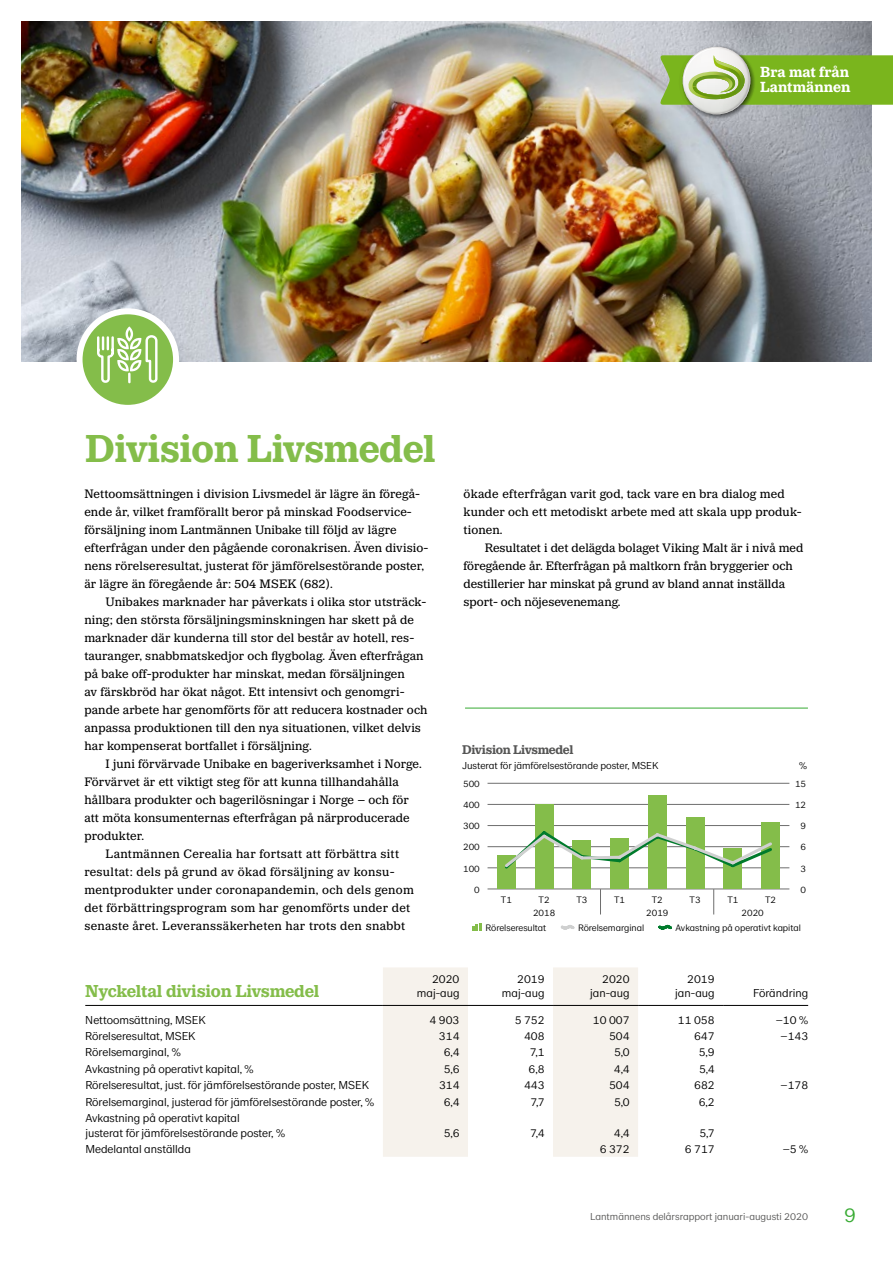
<style>
.page{position:relative;width:893px;height:1263px;background:#fff}
.page>*{position:absolute;margin:0;border:0;box-sizing:border-box;transform-origin:0 0}
.t1{font:700 40.5px "LM Serif";letter-spacing:-.01em;color:#84bd4a}
.t2{font:300 21px "LM Sans";color:#37aa32}
.t3{font:700 18px "LM Serif";letter-spacing:-.01em;color:#84bd4a}
.t4{font:700 15.3px/14.9px "LM Serif";color:#fff}
.t5{font:700 13.2px "LM Serif";letter-spacing:-.02em;color:#565655}
.t6{font:12.75px/18px "LM Serif";letter-spacing:.01em;color:#000}
.t7{font:300 12px/13.5px "LM Sans";color:#000;text-align:right}
.t8{font:300 10.5px "LM Sans";color:#565655}
.t9{font:300 10.5px "LM Sans";color:#000}
.t10{font:300 9.75px "LM Sans";color:#000}
</style>
<div class="page">
<img style="left:21px;top:21px;width:851px;height:340px">
<hr style="left:487px;top:889px;width:302px;height:1px;background:#6e6e6e">
<hr style="left:487px;top:867px;width:302px;height:1px;background:#6e6e6e">
<hr style="left:487px;top:846px;width:302px;height:1px;background:#6e6e6e">
<hr style="left:487px;top:825px;width:302px;height:1px;background:#6e6e6e">
<hr style="left:487px;top:804px;width:302px;height:1px;background:#6e6e6e">
<hr style="left:487px;top:783px;width:302px;height:1px;background:#6e6e6e">
<div style="left:497px;top:856px;width:19px;height:33px;background:#84bd4a"></div>
<div style="left:535px;top:805px;width:18px;height:84px;background:#84bd4a"></div>
<div style="left:573px;top:840px;width:18px;height:49px;background:#84bd4a"></div>
<div style="left:610px;top:838px;width:19px;height:51px;background:#84bd4a"></div>
<div style="left:648px;top:795px;width:19px;height:94px;background:#84bd4a"></div>
<div style="left:686px;top:818px;width:18px;height:71px;background:#84bd4a"></div>
<div style="left:724px;top:849px;width:18px;height:40px;background:#84bd4a"></div>
<div style="left:761px;top:822px;width:19px;height:67px;background:#84bd4a"></div>
<svg style="left:600px;top:890px;width:1px;height:24px"></svg>
<svg style="left:502px;top:828px;width:270px;height:43px"></svg>
<svg style="left:713px;top:889px;width:1px;height:25px"></svg>
<svg style="left:472px;top:923px;width:10px;height:8px"></svg>
<svg style="left:561px;top:925px;width:14px;height:5px"></svg>
<svg style="left:658px;top:924px;width:14px;height:6px"></svg>
<svg style="left:679px;top:44px;width:77px;height:76px"></svg>
<svg style="left:660px;top:47px;width:233px;height:67px;background:#9abb65"></svg>
<svg style="left:80px;top:311px;width:96px;height:97px;background:#97c766"></svg>
<div style="left:77px;top:308px;width:102px;height:103px;border:6px solid #fff;border-radius:50%"></div>
<svg style="left:96px;top:326px;width:63px;height:57px"></svg>
<hr style="left:465px;top:708px;width:343px;height:1px;background:#37aa32">
<svg style="left:383px;top:967px;width:255px;height:190px;fill:#f6f2ec"></svg>
<hr style="left:383px;top:1005px;width:85px;height:1px;background:#000">
<hr style="left:468px;top:1005px;width:85px;height:1px;background:#000">
<hr style="left:553px;top:1005px;width:85px;height:1px;background:#000">
<hr style="left:638px;top:1005px;width:85px;height:1px;background:#000">
<hr style="left:723px;top:1005px;width:85px;height:1px;background:#000">
<hr style="left:85px;top:1005px;width:298px;height:1px;background:#000">
<p class="t4" style="left:760px;top:65px;width:92px">Bra mat från<br>Lantmännen</p>
<h1 class="t1" style="left:85px;top:425px;width:352px">Division Livsmedel</h1>
<p class="t6" style="left:84px;top:485px;width:346px">Nettoomsättningen i division Livsmedel är lägre än föregå&shy;ende år, vilket framförallt beror på minskad Foodservice&shy;försäljning inom Lantmännen Unibake till följd av lägre efterfrågan under den pågående coronakrisen. Även divisio&shy;nens rörelseresultat, justerat för jämförelsestörande poster, är lägre än föregående år: 504 MSEK (682).</p>
<p class="t6" style="left:84px;top:593px;width:345px;text-indent:21px">Unibakes marknader har påverkats i olika stor utsträck&shy;ning; den största försäljningsminskningen har skett på de marknader där kunderna till stor del består av hotell, res&shy;tauranger, snabbmatskedjor och flygbolag. Även efterfrågan på bake off-produkter har minskat, medan försäljningen<br>av färskbröd har ökat något. Ett intensivt och genomgri&shy;pande arbete har genomförts för att reducera kostnader och anpassa produktionen till den nya situationen, vilket delvis har kompenserat bortfallet i försäljning.</p>
<p class="t6" style="left:106px;top:755px;width:318px">I juni förvärvade Unibake en bageriverksamhet i Norge.</p>
<p class="t6" style="left:84px;top:773px;width:316px">Förvärvet är ett viktigt steg för att kunna tillhandahålla</p>
<p class="t6" style="left:84px;top:791px;width:326px">hållbara produkter och bagerilösningar i Norge – och för</p>
<p class="t6" style="left:84px;top:809px;width:327px">att möta konsumenternas efterfrågan på närproducerade</p>
<p class="t6" style="left:84px;top:827px;width:61px">produkter.</p>
<p class="t6" style="left:106px;top:845px;width:295px">Lantmännen Cerealia har fortsatt att förbättra sitt</p>
<p class="t6" style="left:84px;top:863px;width:312px">resultat: dels på grund av ökad försäljning av konsu-</p>
<p class="t6" style="left:84px;top:881px;width:331px">mentprodukter under coronapandemin, och dels genom</p>
<p class="t6" style="left:84px;top:899px;width:327px">det förbättringsprogram som har genomförts under det</p>
<p class="t6" style="left:84px;top:917px;width:322px">senaste året. Leveranssäkerheten har trots den snabbt</p>
<p class="t6" style="left:463px;top:485px;width:340px">ökade efterfrågan varit god, tack vare en bra dialog med kunder och ett metodiskt arbete med att skala upp produk&shy;tionen.</p>
<p class="t6" style="left:463px;top:539px;width:341px;text-indent:21px">Resultatet i det delägda bolaget Viking Malt är i nivå med föregående år. Efterfrågan på maltkorn från bryggerier och destillerier har minskat på grund av bland annat inställda sport- och nöjesevenemang.</p>
<p class="t5" style="left:462px;top:742px;width:113px">Division Livsmedel</p>
<p class="t9" style="left:462px;top:759px;width:198px">Justerat för jämförelsestörande poster, MSEK</p>
<p class="t9" style="left:799px;top:759px;width:9px">%</p>
<p class="t10" style="left:463px;top:778px;width:18px">500</p>
<p class="t10" style="left:795px;top:778px;width:13px">15</p>
<p class="t10" style="left:463px;top:799px;width:18px">400</p>
<p class="t10" style="left:795px;top:799px;width:13px">12</p>
<p class="t10" style="left:463px;top:820px;width:18px">300</p>
<p class="t10" style="left:801px;top:820px;width:7px">9</p>
<p class="t10" style="left:463px;top:842px;width:18px">200</p>
<p class="t10" style="left:801px;top:842px;width:7px">6</p>
<p class="t10" style="left:463px;top:863px;width:18px">100</p>
<p class="t10" style="left:801px;top:863px;width:7px">3</p>
<p class="t10" style="left:474px;top:884px;width:7px">0</p>
<p class="t10" style="left:801px;top:884px;width:7px">0</p>
<p class="t10" style="left:501px;top:894px;width:12px">T1</p>
<p class="t10" style="left:539px;top:894px;width:12px">T2</p>
<p class="t10" style="left:576px;top:894px;width:12px">T3</p>
<p class="t10" style="left:614px;top:894px;width:12px">T1</p>
<p class="t10" style="left:533px;top:907px;width:24px">2018</p>
<p class="t10" style="left:652px;top:894px;width:12px">T2</p>
<p class="t10" style="left:690px;top:894px;width:12px">T3</p>
<p class="t10" style="left:727px;top:894px;width:12px">T1</p>
<p class="t10" style="left:765px;top:894px;width:12px">T2</p>
<p class="t10" style="left:646px;top:907px;width:24px">2019</p>
<p class="t10" style="left:742px;top:907px;width:24px">2020</p>
<p class="t10" style="left:486px;top:922px;width:62px">Rörelseresultat</p>
<p class="t10" style="left:675px;top:922px;width:127px">Avkastning på operativt kapital</p>
<p class="t10" style="left:578px;top:922px;width:68px">Rörelsemarginal</p>
<h3 class="t3" style="left:85px;top:981px;width:236px">Nyckeltal division Livsmedel</h3>
<p class="t7" style="left:417px;top:973px;width:44px">2020 maj-aug</p>
<p class="t7" style="left:502px;top:973px;width:44px">2019 maj-aug</p>
<p class="t7" style="left:590px;top:973px;width:41px">2020 jan-aug</p>
<p class="t7" style="left:675px;top:973px;width:41px">2019 jan-aug</p>
<p class="t7" style="left:753px;top:986px;width:56px">Förändring</p>
<p class="t7" style="left:85px;top:1013px;width:122px">Nettoomsättning, MSEK</p>
<p class="t7" style="left:430px;top:1013px;width:31px">4 903</p>
<p class="t7" style="left:515px;top:1013px;width:31px">5 752</p>
<p class="t7" style="left:593px;top:1013px;width:38px">10 007</p>
<p class="t7" style="left:678px;top:1013px;width:38px">11 058</p>
<p class="t7" style="left:776px;top:1013px;width:34px">–10 %</p>
<p class="t7" style="left:85px;top:1029px;width:112px">Rörelseresultat, MSEK</p>
<p class="t7" style="left:439px;top:1029px;width:22px">314</p>
<p class="t7" style="left:524px;top:1029px;width:22px">408</p>
<p class="t7" style="left:609px;top:1029px;width:22px">504</p>
<p class="t7" style="left:694px;top:1029px;width:22px">647</p>
<p class="t7" style="left:780px;top:1029px;width:29px">–143</p>
<p class="t7" style="left:85px;top:1045px;width:97px">Rörelsemarginal, %</p>
<p class="t7" style="left:444px;top:1045px;width:17px">6,4</p>
<p class="t7" style="left:530px;top:1045px;width:16px">7,1</p>
<p class="t7" style="left:614px;top:1045px;width:17px">5,0</p>
<p class="t7" style="left:699px;top:1045px;width:17px">5,9</p>
<p class="t7" style="left:85px;top:1062px;width:170px">Avkastning på operativt kapital, %</p>
<p class="t7" style="left:444px;top:1062px;width:17px">5,6</p>
<p class="t7" style="left:529px;top:1062px;width:17px">6,8</p>
<p class="t7" style="left:614px;top:1062px;width:17px">4,4</p>
<p class="t7" style="left:699px;top:1062px;width:17px">5,4</p>
<p class="t7" style="left:85px;top:1078px;width:285px">Rörelseresultat, just. för jämförelsestörande poster, MSEK</p>
<p class="t7" style="left:439px;top:1078px;width:22px">314</p>
<p class="t7" style="left:524px;top:1078px;width:22px">443</p>
<p class="t7" style="left:609px;top:1078px;width:22px">504</p>
<p class="t7" style="left:694px;top:1078px;width:22px">682</p>
<p class="t7" style="left:780px;top:1078px;width:29px">–178</p>
<p class="t7" style="left:85px;top:1095px;width:290px">Rörelsemarginal, justerad för jämförelsestörande poster, %</p>
<p class="t7" style="left:444px;top:1095px;width:17px">6,4</p>
<p class="t7" style="left:530px;top:1095px;width:16px">7,7</p>
<p class="t7" style="left:614px;top:1095px;width:17px">5,0</p>
<p class="t7" style="left:699px;top:1095px;width:18px">6,2</p>
<p class="t7" style="left:85px;top:1110px;width:201px;line-height:15px;text-align:left">Avkastning på operativt kapital<br>justerat för jämförelsestörande poster, %</p>
<p class="t7" style="left:444px;top:1126px;width:17px">5,6</p>
<p class="t7" style="left:530px;top:1126px;width:16px">7,4</p>
<p class="t7" style="left:614px;top:1126px;width:17px">4,4</p>
<p class="t7" style="left:699px;top:1126px;width:17px">5,7</p>
<p class="t7" style="left:85px;top:1142px;width:107px">Medelantal anställda</p>
<p class="t7" style="left:600px;top:1142px;width:31px">6 372</p>
<p class="t7" style="left:685px;top:1142px;width:31px">6 717</p>
<p class="t7" style="left:783px;top:1142px;width:27px">–5 %</p>
<p class="t8" style="left:590px;top:1211px;width:219px">Lantmännens delårsrapport januari-augusti 2020</p>
<h2 class="t2" style="left:844px;top:1203px;width:13px">9</h2>
</div>
